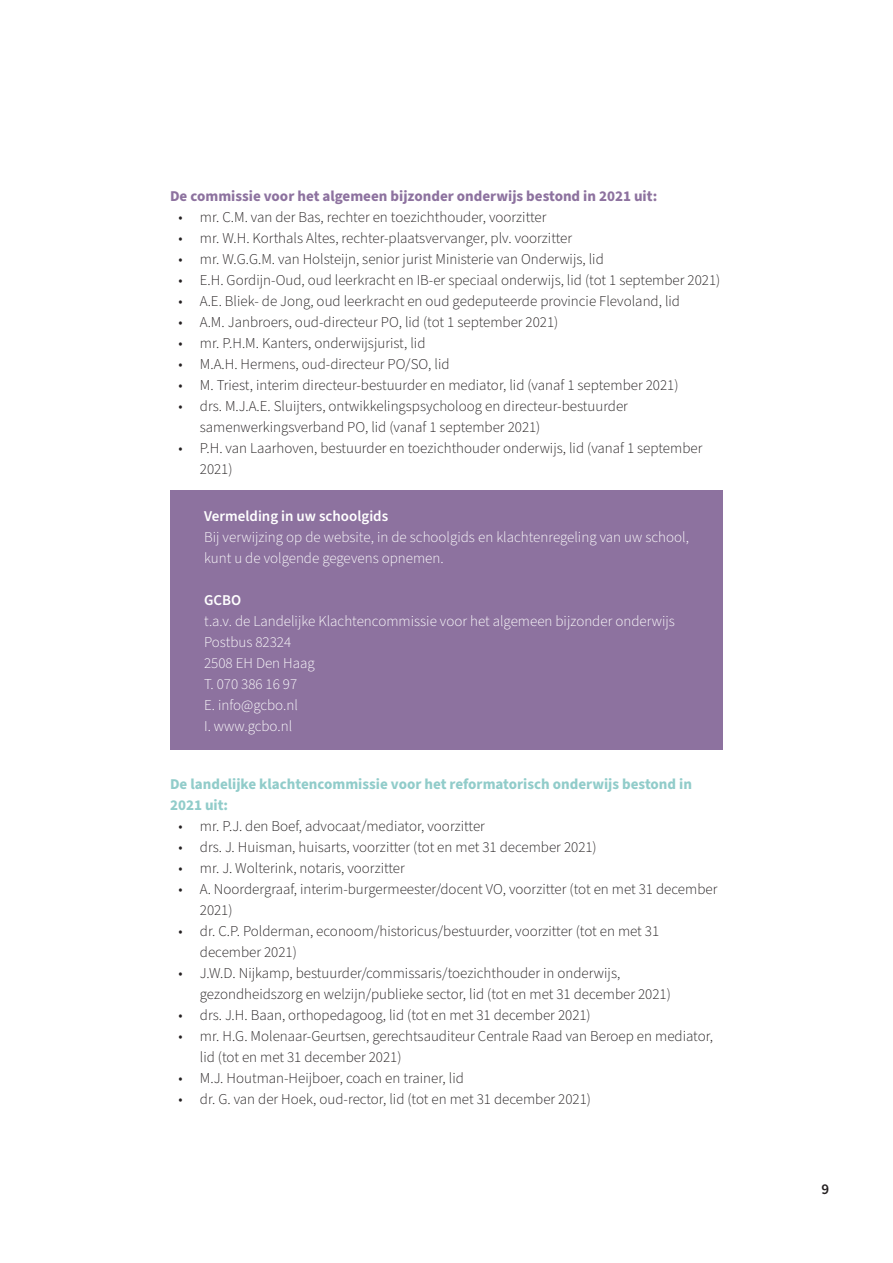
<style>
.page{position:relative;width:893px;height:1263px;background:#fff}
.page>*{position:absolute;margin:0;border:0;box-sizing:border-box;transform-origin:0 0}
.t1{font:300 15px/21px "Source Sans Pro";color:#231f20}
.t2{font:300 15px/21px "Source Sans Pro";color:#fff}
.t3{font:700 15px/21px "Source Sans Pro";color:#91ccca}
.t4{font:700 15px "Source Sans Pro";color:#8d729f}
.t5{font:600 15px "Source Sans Pro";color:#fff}
.t6{font:600 15px "Source Sans Pro";color:#231f20}
</style>
<div class="page">
<div style="left:170px;top:490px;width:553px;height:260px;background:#8d729f"></div>
<p class="t4" style="left:170px;top:186px;width:489px">De commissie voor het algemeen bijzonder onderwijs bestond in 2021 uit:</p>
<p class="t1" style="left:179px;top:207px;width:369px">• mr. C.M. van der Bas, rechter en toezichthouder, voorzitter</p>
<p class="t1" style="left:179px;top:228px;width:395px">• mr. W.H. Korthals Altes, rechter-plaatsvervanger, plv. voorzitter</p>
<p class="t1" style="left:179px;top:249px;width:427px">• mr. W.G.G.M. van Holsteijn, senior jurist Ministerie van Onderwijs, lid</p>
<p class="t1" style="left:179px;top:270px;width:543px">• E.H. Gordijn-Oud, oud leerkracht en IB-er speciaal onderwijs, lid (tot 1 september 2021)</p>
<p class="t1" style="left:179px;top:291px;width:503px">• A.E. Bliek- de Jong, oud leerkracht en oud gedeputeerde provincie Flevoland, lid</p>
<p class="t1" style="left:179px;top:312px;width:381px">• A.M. Janbroers, oud-directeur PO, lid (tot 1 september 2021)</p>
<p class="t1" style="left:179px;top:333px;width:248px">• mr. P.H.M. Kanters, onderwijsjurist, lid</p>
<p class="t1" style="left:179px;top:354px;width:272px">• M.A.H. Hermens, oud-directeur PO/SO, lid</p>
<p class="t1" style="left:179px;top:375px;width:501px">• M. Triest, interim directeur-bestuurder en mediator, lid (vanaf 1 september 2021)</p>
<p class="t1" style="left:200px;top:396px;width:430px;text-indent:-21px">• drs. M.J.A.E. Sluijters, ontwikkelingspsycholoog en directeur-bestuurder samenwerkingsverband PO, lid (vanaf 1 september 2021)</p>
<p class="t1" style="left:200px;top:438px;width:504px;text-indent:-21px">• P.H. van Laarhoven, bestuurder en toezichthouder onderwijs, lid (vanaf 1 september<br>2021)</p>
<p class="t5" style="left:204px;top:506px;width:186px">Vermelding in uw schoolgids</p>
<p class="t2" style="left:204px;top:527px;width:486px">Bij verwijzing op de website, in de schoolgids en klachtenregeling van uw school, kunt u de volgende gegevens opnemen.</p>
<p class="t5" style="left:204px;top:590px;width:39px">GCBO</p>
<p class="t2" style="left:204px;top:611px;width:472px">t.a.v. de Landelijke Klachtencommissie voor het algemeen bijzonder onderwijs</p>
<p class="t2" style="left:204px;top:632px;width:89px">Postbus 82324</p>
<p class="t2" style="left:204px;top:653px;width:112px">2508 EH Den Haag</p>
<p class="t2" style="left:204px;top:674px;width:95px">T. 070 386 16 97</p>
<p class="t2" style="left:204px;top:695px;width:95px">E. info@gcbo.nl</p>
<p class="t2" style="left:204px;top:716px;width:90px">I. www.gcbo.nl</p>
<p class="t3" style="left:170px;top:774px;width:523px">De landelijke klachtencommissie voor het reformatorisch onderwijs bestond in<br>2021 uit:</p>
<p class="t1" style="left:179px;top:816px;width:308px">• mr. P.J. den Boef, advocaat/mediator, voorzitter</p>
<p class="t1" style="left:179px;top:837px;width:420px">• drs. J. Huisman, huisarts, voorzitter (tot en met 31 december 2021)</p>
<p class="t1" style="left:179px;top:858px;width:228px">• mr. J. Wolterink, notaris, voorzitter</p>
<p class="t1" style="left:200px;top:879px;width:519px;text-indent:-21px">• A. Noordergraaf, interim-burgermeester/docent VO, voorzitter (tot en met 31 december<br>2021)</p>
<p class="t1" style="left:200px;top:921px;width:461px;text-indent:-21px">• dr. C.P. Polderman, econoom/historicus/bestuurder, voorzitter (tot en met 31 december 2021)</p>
<p class="t1" style="left:200px;top:963px;width:472px;text-indent:-21px">• J.W.D. Nijkamp, bestuurder/commissaris/toezichthouder in onderwijs, gezondheidszorg en welzijn/publieke sector, lid (tot en met 31 december 2021)</p>
<p class="t1" style="left:179px;top:1005px;width:414px">• drs. J.H. Baan, orthopedagoog, lid (tot en met 31 december 2021)</p>
<p class="t1" style="left:200px;top:1026px;width:515px;text-indent:-21px">• mr. H.G. Molenaar-Geurtsen, gerechtsauditeur Centrale Raad van Beroep en mediator, lid (tot en met 31 december 2021)</p>
<p class="t1" style="left:179px;top:1068px;width:287px">• M.J. Houtman-Heijboer, coach en trainer, lid</p>
<p class="t1" style="left:179px;top:1089px;width:414px">• dr. G. van der Hoek, oud-rector, lid (tot en met 31 december 2021)</p>
<p class="t6" style="left:821px;top:1179px;width:9px">9</p>
</div>
